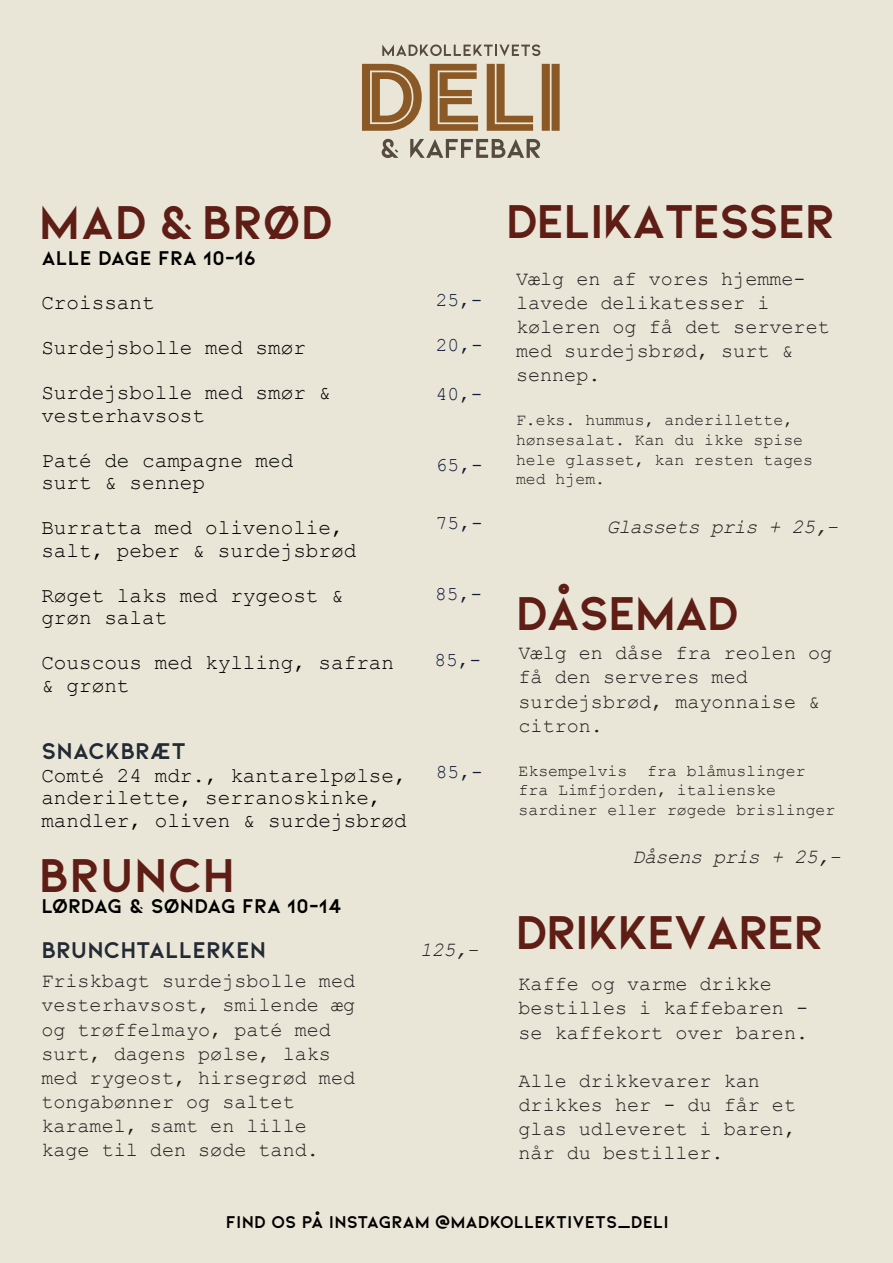
<style>
.page{position:relative;width:893px;height:1263px;background:#fff}
.page>*{position:absolute;margin:0;border:0;box-sizing:border-box;transform-origin:0 0}
.t1{font:700 49.95px "Kiona";letter-spacing:-.04em;color:#5e1d15}
.t2{font:700 24px "Kiona";color:#222a35}
.t3{font:21px/45px "Courier New";color:#000}
.t4{font:700 21px "Kiona";letter-spacing:-.005em;color:#000}
.t5{font:20.1px/24.2px "Courier New";color:#231f20}
.t6{font:italic 20.1px "Courier New";letter-spacing:-.025em;color:#231f20}
.t7{font:19.5px "Courier New";color:#101b3b}
.t8{font:700 18px "Kiona";color:#000}
.t9{font:16.5px/19.8px "Courier New";color:#231f20}
</style>
<div class="page">
<div style="left:0;top:1px;width:893px;height:1262px;background:#eae6d7"></div>
<svg style="left:362px;top:64px;width:60px;height:67px"></svg>
<svg style="left:430px;top:64px;width:48px;height:67px"></svg>
<svg style="left:487px;top:64px;width:46px;height:67px"></svg>
<svg style="left:542px;top:64px;width:18px;height:67px"></svg>
<svg style="left:382px;top:44px;width:158px;height:12px"></svg>
<svg style="left:382px;top:139px;width:16px;height:19px"></svg>
<svg style="left:410px;top:139px;width:130px;height:19px"></svg>
<h1 class="t1" style="left:38px;top:193px;width:297px">MAD &amp; BRØD</h1>
<p class="t4" style="left:41px;top:246px;width:216px">ALLE DAGE FRA 10-16</p>
<p class="t3" style="left:41px;top:280px;width:291px">Croissant<br>Surdejsbolle med smør<br>Surdejsbolle med smør &amp;</p>
<p class="t3" style="left:41px;top:392px;width:254px">vesterhavsost<br>Paté de campagne med</p>
<p class="t3" style="left:41px;top:460px;width:304px">surt &amp; sennep<br>Burratta med olivenolie,</p>
<p class="t3" style="left:41px;top:527px;width:317px">salt, peber &amp; surdejsbrød<br>Røget laks med rygeost &amp;</p>
<p class="t3" style="left:41px;top:595px;width:354px">grøn salat<br>Couscous med kylling, safran</p>
<p class="t3" style="left:41px;top:662px;width:90px">&amp; grønt</p>
<p class="t2" style="left:41px;top:737px;width:146px">SNACKBRÆT</p>
<p class="t3" style="left:41px;top:763px;width:367px;line-height:22.5px">Comté 24 mdr., kantarelpølse, anderilette, serranoskinke, mandler, oliven &amp; surdejsbrød</p>
<h1 class="t1" style="left:38px;top:846px;width:198px">BRUNCH</h1>
<p class="t4" style="left:41px;top:894px;width:301px">LØRDAG &amp; SØNDAG FRA 10-14</p>
<p class="t7" style="left:436px;top:287px;width:48px">25,-</p>
<p class="t7" style="left:436px;top:333px;width:48px">20,-</p>
<p class="t7" style="left:436px;top:382px;width:48px">40,-</p>
<p class="t7" style="left:436px;top:453px;width:48px">65,-</p>
<p class="t7" style="left:436px;top:510px;width:48px">75,-</p>
<p class="t7" style="left:435px;top:582px;width:48px">85,-</p>
<p class="t7" style="left:434px;top:648px;width:48px">85,-</p>
<p class="t7" style="left:436px;top:760px;width:48px">85,-</p>
<p class="t2" style="left:41px;top:936px;width:226px">BRUNCHTALLERKEN</p>
<p class="t6" style="left:420px;top:936px;width:60px">125,-</p>
<p class="t5" style="left:41px;top:968px;width:315px">Friskbagt surdejsbolle med vesterhavsost, smilende æg og trøffelmayo, paté med surt, dagens pølse, laks med rygeost, hirsegrød med tongabønner og saltet karamel, samt en lille kage til den søde tand.</p>
<h1 class="t1" style="left:505px;top:192px;width:331px">DELIKATESSER</h1>
<p class="t5" style="left:516px;top:266px;width:315px">Vælg en af vores hjemme&shy;lavede delikatesser i køleren og få det serveret med surdejsbrød, surt &amp; sennep.</p>
<p class="t9" style="left:516px;top:409px;width:299px">F.eks. hummus, anderillette, hønsesalat. Kan du ikke spise hele glasset, kan resten tages med hjem.</p>
<p class="t6" style="left:607px;top:513px;width:233px">Glassets pris + 25,-</p>
<h1 class="t1" style="left:516px;top:584px;width:225px">DÅSEMAD</h1>
<p class="t5" style="left:518px;top:640px;width:315px">Vælg en dåse fra reolen og få den serveres med surdejsbrød, mayonnaise &amp; citron.</p>
<p class="t9" style="left:518px;top:760px;width:318px">Eksempelvis fra blåmuslinger fra Limfjorden, italienske sardiner eller røgede brislinger</p>
<p class="t6" style="left:632px;top:843px;width:210px">Dåsens pris + 25,-</p>
<h1 class="t1" style="left:515px;top:902px;width:310px">DRIKKEVARER</h1>
<p class="t5" style="left:518px;top:971px;width:291px">Kaffe og varme drikke bestilles i kaffebaren - se kaffekort over baren.</p>
<p class="t5" style="left:518px;top:1068px;width:279px">Alle drikkevarer kan drikkes her - du får et glas udleveret i baren, når du bestiller.</p>
<p class="t8" style="left:226px;top:1211px;width:444px">FIND OS PÅ INSTAGRAM @MADKOLLEKTIVETS_DELI</p>
</div>
